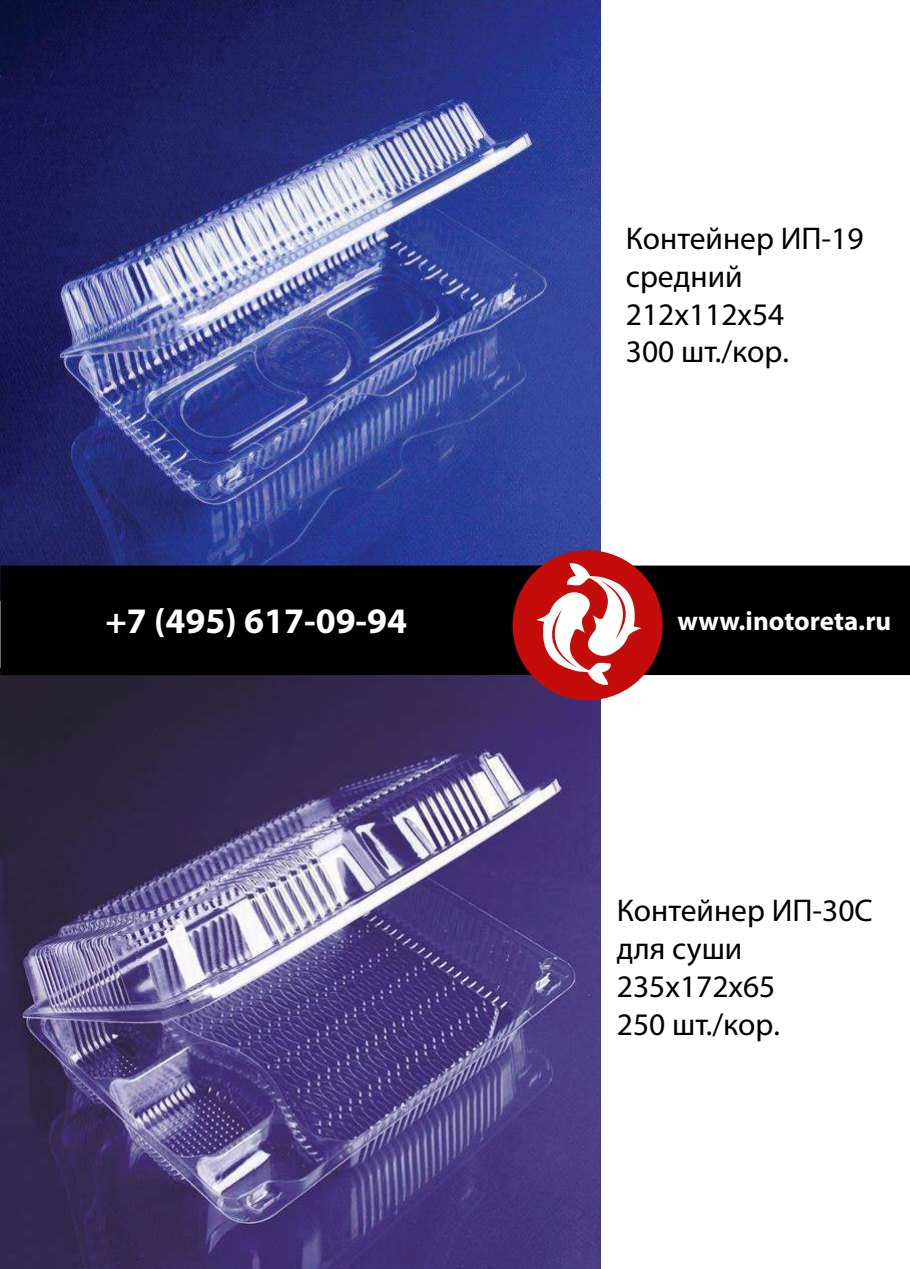
<style>
.page{position:relative;width:910px;height:1269px;background:#fff}
.page>*{position:absolute;margin:0;border:0;box-sizing:border-box;transform-origin:0 0}
.t1{font:700 36px "Myriad Pro";color:#fff}
.t2{font:31.5px/37.8px "Myriad Pro";color:#000}
.t3{font:700 27px "Myriad Pro";color:#fff}
</style>
<div class="page">
<img style="left:0;top:0;width:600px;height:566px">
<img style="left:0;top:675px;width:600px;height:594px">
<div style="left:0;top:566px;width:909px;height:109px;background:#000"></div>
<div style="left:512px;top:550px;width:150px;height:150px;background:#c40d0a;border-radius:50%"></div>
<svg style="left:532px;top:561px;width:113px;height:126px"></svg>
<p class="t2" style="left:626px;top:220px;width:239px">Контейнер ИП-19 средний<br>212х112х54<br>300 шт./кор.</p>
<p class="t1" style="left:105px;top:601px;width:303px">+7 (495) 617-09-94</p>
<p class="t3" style="left:677px;top:606px;width:215px">www.inotoreta.ru</p>
<p class="t2" style="left:616px;top:892px;width:257px">Контейнер ИП-30С для суши<br>235х172х65<br>250 шт./кор.</p>
</div>
